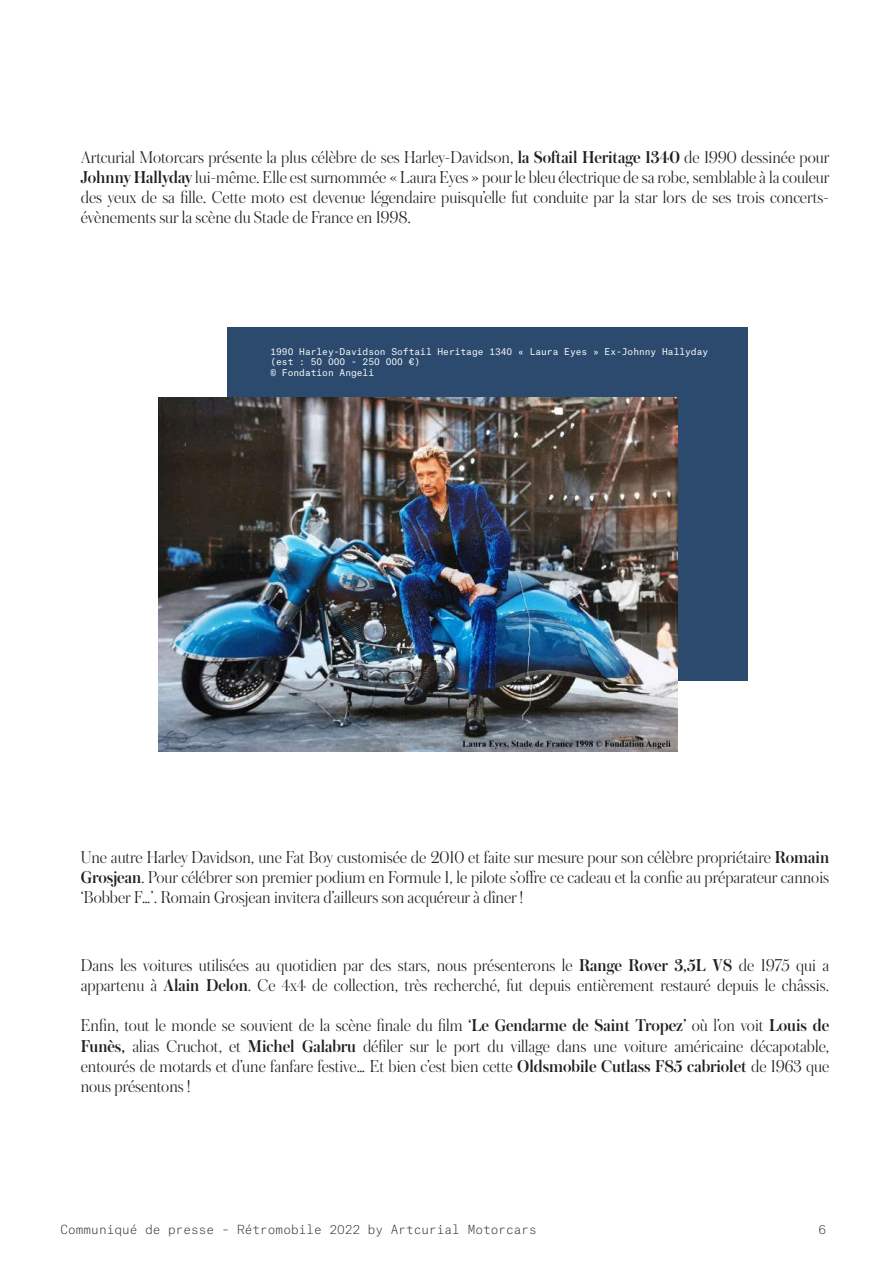
<style>
.page{position:relative;width:893px;height:1263px;background:#fff}
.page>*{position:absolute;margin:0;border:0;box-sizing:border-box;transform-origin:0 0}
.t1{font:300 18px/20.2px "Austin Artcurial";color:#231f20;text-align:justify}
.t2{font:100 12px "Atlas Typewriter";color:#231f20}
.t3{font:9px/10.8px "Atlas Typewriter";color:#fff}
.s1{font-weight:500}
</style>
<div class="page">
<div style="left:227px;top:327px;width:521px;height:354px;background:#2b4a6d"></div>
<img style="left:158px;top:398px;width:519px;height:353px">
<p class="t1" style="left:81px;top:146px;width:750px">Artcurial Motorcars présente la plus célèbre de ses Harley-Davidson, <span class="s1">la Softail Heritage 1340</span> de 1990 dessinée pour <span class="s1">Johnny Hallyday</span> lui-même. Elle est surnommée « Laura Eyes » pour le bleu électrique de sa robe, semblable à la couleur des yeux de sa fille. Cette moto est devenue légendaire puisqu’elle fut conduite par la star lors de ses trois concerts&shy;évènements sur la scène du Stade de France en 1998.</p>
<p class="t3" style="left:270px;top:345px;width:439px">1990 Harley-Davidson Softail Heritage 1340 « Laura Eyes » Ex-Johnny Hallyday (est : 50 000 - 250 000 €)<br>© Fondation Angeli</p>
<p class="t1" style="left:81px;top:846px;width:750px">Une autre Harley Davidson, une Fat Boy customisée de 2010 et faite sur mesure pour son célèbre propriétaire <span class="s1">Romain Grosjean</span>. Pour célébrer son premier podium en Formule 1, le pilote s’offre ce cadeau et la confie au préparateur cannois ‘Bobber F…’. Romain Grosjean invitera d’ailleurs son acquéreur à dîner !</p>
<p class="t1" style="left:81px;top:954px;width:750px">Dans les voitures utilisées au quotidien par des stars, nous présenterons le <span class="s1">Range Rover 3,5L V8</span> de 1975 qui a appartenu à <span class="s1">Alain Delon</span>. Ce 4x4 de collection, très recherché, fut depuis entièrement restauré depuis le châssis.</p>
<p class="t1" style="left:81px;top:1015px;width:750px">Enfin, tout le monde se souvient de la scène finale du film <span class="s1">‘Le Gendarme de Saint Tropez’</span> où l’on voit <span class="s1">Louis de Funès,</span> alias Cruchot, et <span class="s1">Michel Galabru</span> défiler sur le port du village dans une voiture américaine décapotable, entourés de motards et d’une fanfare festive… Et bien c’est bien cette <span class="s1">Oldsmobile Cutlass F85 cabriolet</span> de 1963 que nous présentons !</p>
<p class="t2" style="left:61px;top:1219px;width:478px">Communiqué de presse – Rétromobile 2022 by Artcurial Motorcars</p>
<p class="t2" style="left:818px;top:1219px;width:9px">6</p>
</div>
